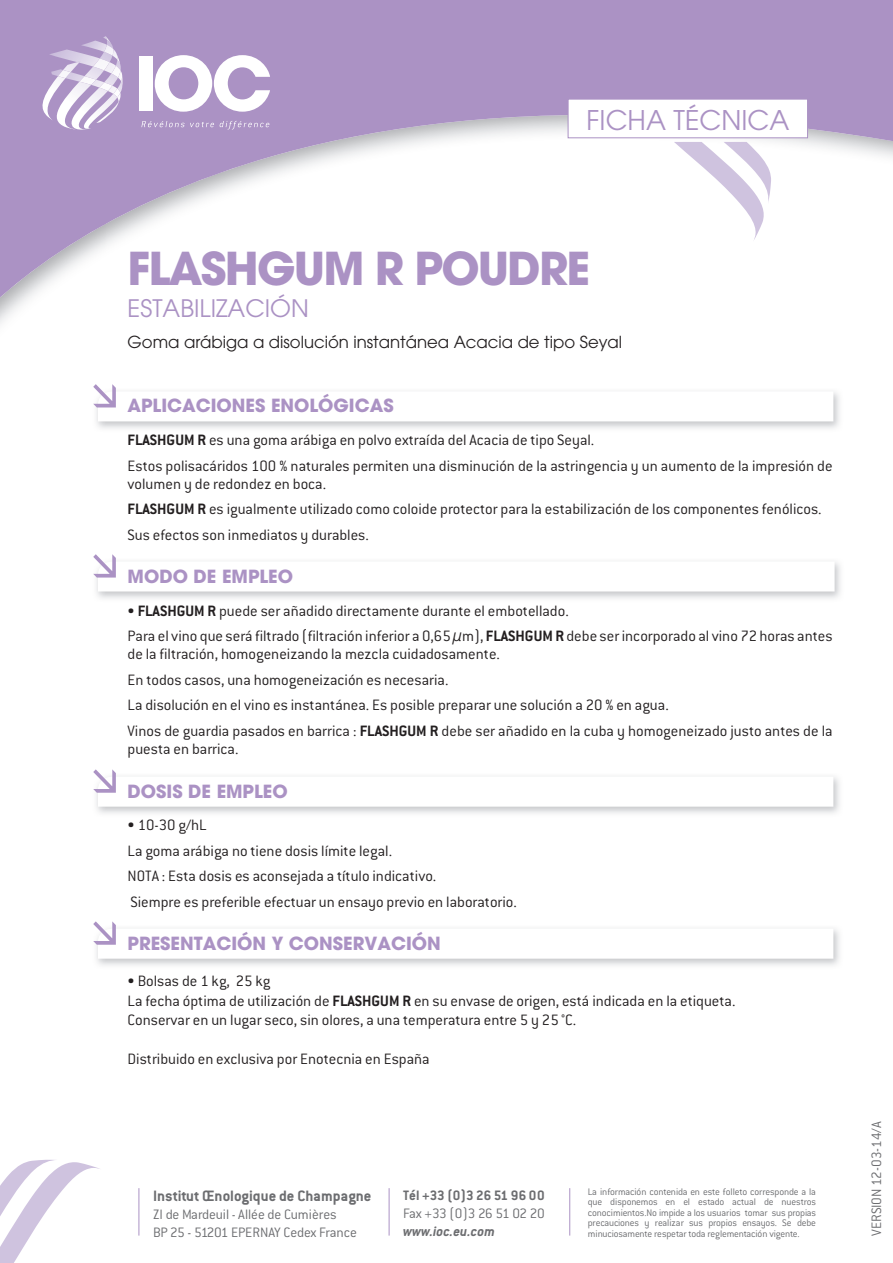
<style>
.page{position:relative;width:893px;height:1263px;background:#fff}
.page>*{position:absolute;margin:0;border:0;box-sizing:border-box;transform-origin:0 0}
.t1{font:700 45px "Avant Garde LT";letter-spacing:-.04em;color:#ab92c4}
.t2{font:27px "Avant Garde LT";color:#ab92c4}
.t3{font:24px "Avant Garde LT";color:#ab92c4}
.t4{font:700 18px "Avant Garde LT";color:#ab92c4}
.t5{font:300 16.5px/25.5px "Conduit ITC";color:#231f20}
.t6{font:16.5px "Avant Garde LT";color:#231f20}
.t7{font:700 16.5px "Conduit ITC";color:#6c6d70}
.t8{font:300 15px/18px "Conduit ITC";letter-spacing:-.01em;color:#6c6d70}
.t9{font:700 15px "Conduit ITC";color:#6c6d70}
.t10{font:300 15px "Conduit ITC";letter-spacing:-.03em;color:#6c6d70}
.t11{font:italic 700 15px "Conduit ITC";color:#6c6d70}
.t12{font:300 10.5px/10.5px "Conduit ITC";letter-spacing:-.015em;color:#6c6d70;text-align:justify}
.s1{font-weight:700}
</style>
<div class="page">
<svg style="left:0;top:0;width:893px;height:324px"></svg>
<svg style="left:0;top:1160px;width:100px;height:103px"></svg>
<svg style="left:567px;top:98px;width:241px;height:41px"></svg>
<hr style="left:139px;top:1188px;width:1px;height:47px;background:#ab92c4">
<hr style="left:389px;top:1188px;width:1px;height:47px;background:#ab92c4">
<hr style="left:569px;top:1188px;width:1px;height:47px;background:#ab92c4">
<img style="left:49px;top:49px;width:6px;height:13px">
<img style="left:121px;top:75px;width:2px;height:54px">
<img style="left:113px;top:105px;width:8px;height:25px">
<img style="left:55px;top:36px;width:58px;height:94px">
<img style="left:93px;top:58px;width:6px;height:12px">
<img style="left:79px;top:76px;width:17px;height:9px">
<svg style="left:99px;top:36px;width:23px;height:69px"></svg>
<img style="left:39px;top:62px;width:40px;height:59px">
<svg style="left:58px;top:70px;width:13px;height:8px"></svg>
<svg style="left:141px;top:121px;width:73px;height:6px"></svg>
<svg style="left:220px;top:121px;width:49px;height:8px"></svg>
<div style="left:139px;top:56px;width:14px;height:55px;background:#fff"></div>
<svg style="left:155px;top:55px;width:115px;height:57px"></svg>
<img style="left:674px;top:142px;width:92px;height:100px">
<img style="left:724px;top:142px;width:47px;height:62px">
<svg style="left:93px;top:384px;width:740px;height:37px"></svg>
<svg style="left:93px;top:554px;width:742px;height:37px"></svg>
<svg style="left:93px;top:769px;width:740px;height:38px"></svg>
<svg style="left:93px;top:921px;width:740px;height:38px"></svg>
<h2 class="t2" style="left:586px;top:104px;width:204px">FICHA TÉCNICA</h2>
<h1 class="t1" style="left:128px;top:239px;width:464px">FLASHGUM R POUDRE</h1>
<h3 class="t3" style="left:128px;top:294px;width:183px">ESTABILIZACIÓN</h3>
<p class="t6" style="left:128px;top:332px;width:496px">Goma arábiga a disolución instantánea Acacia de tipo Seyal</p>
<p class="t4" style="left:128px;top:393px;width:268px">APLICACIONES ENOLÓGICAS</p>
<p class="t5" style="left:128px;top:427px;width:707px"><span class="s1">FLASHGUM R</span> es una goma arábiga en polvo extraída del Acacia de tipo Seyal.<br>Estos polisacáridos 100 % naturales permiten una disminución de la astringencia y un aumento de la impresión de</p>
<p class="t5" style="left:128px;top:471px;width:696px">volumen y de redondez en boca.<br><span class="s1">FLASHGUM R</span> es igualmente utilizado como coloide protector para la estabilización de los componentes fenólicos.<br>Sus efectos son inmediatos y durables.</p>
<p class="t4" style="left:128px;top:564px;width:167px">MODO DE EMPLEO</p>
<p class="t5" style="left:128px;top:598px;width:707px">• <span class="s1">FLASHGUM R</span> puede ser añadido directamente durante el embotellado.<br>Para el vino que será filtrado (filtración inferior a 0,65 µm), <span class="s1">FLASHGUM R</span> debe ser incorporado al vino 72 horas antes</p>
<p class="t5" style="left:128px;top:641px;width:707px">de la filtración, homogeneizando la mezcla cuidadosamente.<br>En todos casos, una homogeneización es necesaria.<br>La disolución en el vino es instantánea. Es posible preparar une solución a 20 % en agua.<br>Vinos de guardia pasados en barrica : <span class="s1">FLASHGUM R</span> debe ser añadido en la cuba y homogeneizado justo antes de la</p>
<p class="t5" style="left:128px;top:736px;width:113px">puesta en barrica.</p>
<p class="t4" style="left:128px;top:779px;width:162px">DOSIS DE EMPLEO</p>
<p class="t5" style="left:128px;top:812px;width:391px">• 10-30 g/hL<br>La goma arábiga no tiene dosis límite legal.<br>NOTA : Esta dosis es aconsejada a título indicativo.<br>Siempre es preferible efectuar un ensayo previo en laboratorio.</p>
<p class="t4" style="left:128px;top:931px;width:315px">PRESENTACIÓN Y CONSERVACIÓN</p>
<p class="t5" style="left:128px;top:971px;width:609px;line-height:19.5px">• Bolsas de 1 kg, 25 kg<br>La fecha óptima de utilización de <span class="s1">FLASHGUM R</span> en su envase de origen, está indicada en la etiqueta.<br>Conservar en un lugar seco, sin olores, a una temperatura entre 5 y 25 °C.</p>
<p class="t5" style="left:128px;top:1046px;width:304px">Distribuido en exclusiva por Enotecnia en España</p>
<p class="t7" style="left:153px;top:1186px;width:220px">Institut Œnologique de Champagne</p>
<p class="t8" style="left:153px;top:1205px;width:205px">ZI de Mardeuil - Allée de Cumières<br>BP 25 - 51201 EPERNAY Cedex France</p>
<p class="t9" style="left:403px;top:1186px;width:143px">Tél +33 (0)3 26 51 96 00</p>
<p class="t10" style="left:403px;top:1205px;width:143px">Fax +33 (0)3 26 51 02 20</p>
<p class="t11" style="left:403px;top:1222px;width:93px">www.ioc.eu.com</p>
<p class="t12" style="left:588px;top:1186px;width:230px">La información contenida en este folleto corresponde a la que disponemos en el estado actual de nuestros conocimientos.No impide a los usuarios tomar sus propias precauciones y realizar sus propios ensayos. Se debe minuciosamente respetar toda reglementación vigente.</p>
<p class="t8" style="left:867px;top:1235px;width:116px;rotate:-90deg">VERSION 12-03-14/A</p>
</div>
